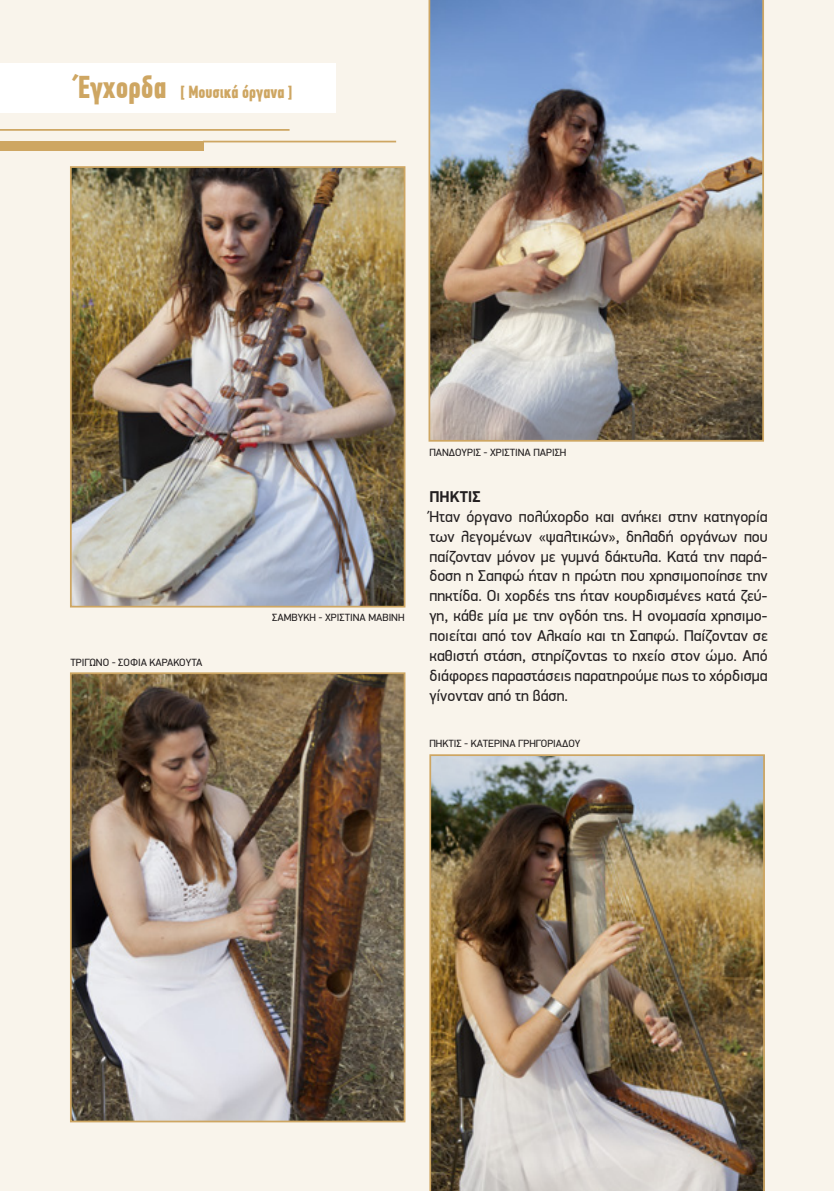
<style>
.page{position:relative;width:834px;height:1191px;background:#fff}
.page>*{position:absolute;margin:0;border:0;box-sizing:border-box;transform-origin:0 0}
.t1{font:700 17.5px "PF Din Text Comp Pro";color:#cea662}
.t2{font:15.75px/19.8px "PF Din Display Pro";color:#231f20;text-align:justify}
.t3{font:700 15.75px "PF Din Display Pro";color:#231f20}
.t4{font:10.5px "PF Din Display Pro";color:#231f20}
.s1{font-size:31.5px}
</style>
<div class="page">
<div style="left:0;top:0;width:833px;height:1191px;background:#f9f4eb"></div>
<img style="left:428px;top:0;width:335px;height:441px">
<img style="left:429px;top:754px;width:335px;height:437px">
<img style="left:73px;top:169px;width:329px;height:435px">
<div style="left:70px;top:166px;width:335px;height:441px;border:2px solid #cea662"></div>
<img style="left:73px;top:675px;width:329px;height:444px">
<div style="left:70px;top:672px;width:335px;height:450px;border:2px solid #cea662"></div>
<div style="left:0;top:141px;width:203px;height:10px;background:#cea662"></div>
<hr style="left:203px;top:141px;width:193px;height:1px;background:#cea662">
<hr style="left:0;top:129px;width:289px;height:2px;background:#cea662">
<div style="left:0;top:63px;width:335px;height:49px;background:#fff"></div>
<p class="t1" style="left:78px;top:81px;width:216px"><span class="s1">Έγχορδα</span> [ Μουσικά όργανα ]</p>
<p class="t4" style="left:70px;top:656px;width:133px">Τρίγωνο - Σοφία Καρακούτα</p>
<p class="t4" style="left:272px;top:611px;width:33px">Σαμ βύκη</p>
<p class="t4" style="left:318px;top:611px;width:86px">- Χριστίνα Μαβίνη</p>
<p class="t4" style="left:429px;top:446px;width:132px">Πανδουρίς - Χριστίνα Παρίση</p>
<p class="t3" style="left:429px;top:487px;width:53px">ΠΗΚΤΙΣ</p>
<p class="t2" style="left:429px;top:507px;width:340px">Ήταν όργανο πολύχορδο και ανήκει στην κατηγορία των λεγομένων «ψαλτικών», δηλαδή οργάνων που παίζονταν μόνον με γυμνά δάκτυλα. Κατά την παρά&shy;δοση η Σαπφώ ήταν η πρώτη που χρησιμοποίησε την πηκτίδα. Οι χορδές της ήταν κουρδισμένες κατά ζεύ&shy;γη, κάθε μία με την ογδόη της. Η ονομασία χρησιμο&shy;ποιείται από τον Αλκαίο και τη Σαπφώ. Παίζονταν σε καθιστή στάση, στηρίζοντας το ηχείο στον ώμο. Από διάφορες παραστάσεις παρατηρούμε πως το χόρδισμα γίνονταν από τη βάση.</p>
<p class="t4" style="left:429px;top:737px;width:7px">Πηκτ</p>
<p class="t4" style="left:454px;top:737px;width:128px">ίς - Κατερίνα Γρηγοριάδου</p>
</div>
